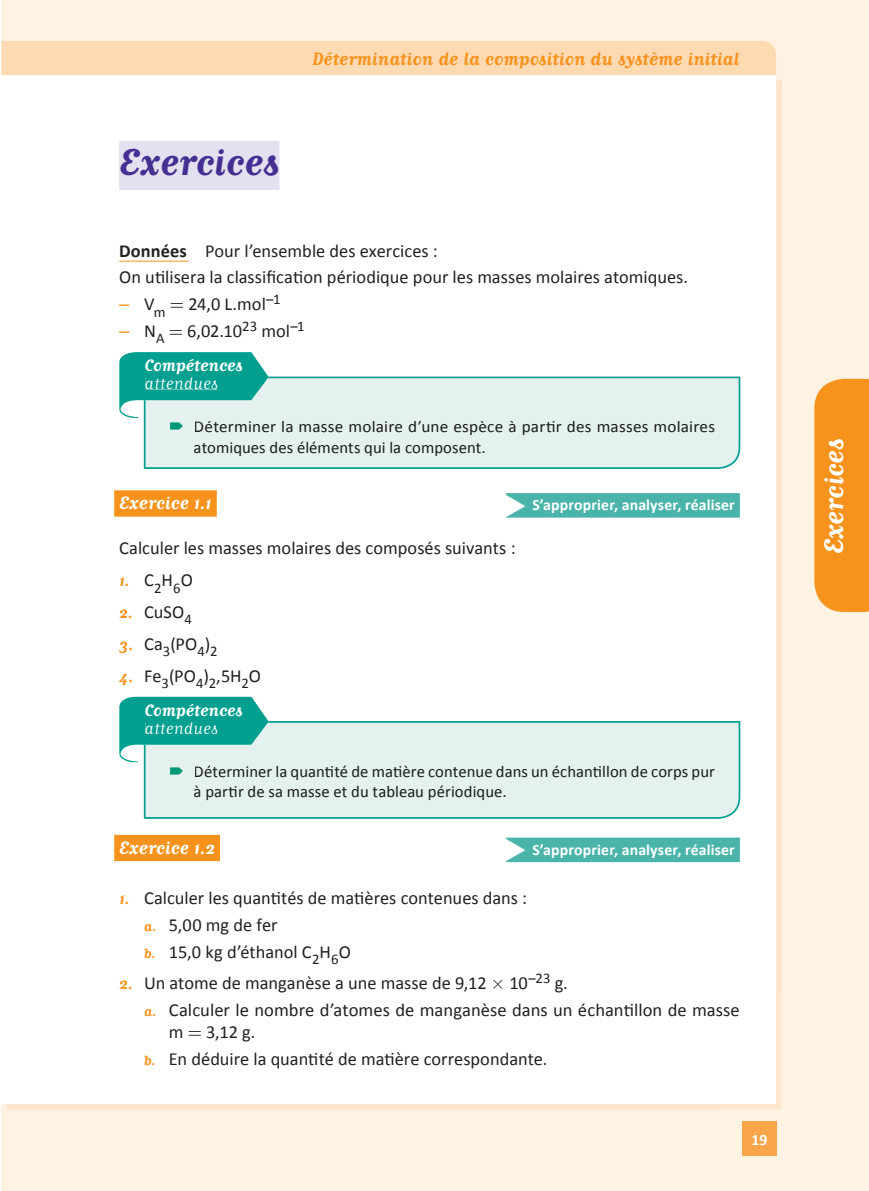
<style>
.page{position:relative;width:869px;height:1191px;background:#fff}
.page>*{position:absolute;margin:0;border:0;box-sizing:border-box;transform-origin:0 0}
.t1{font:700 43.75px "Matrix Script";letter-spacing:.005em;color:#452f92}
.t2{font:700 31.5px "Matrix Script";letter-spacing:.005em;color:#fff}
.t3{font:700 21px "Matrix Script";letter-spacing:.005em;color:#f7931d}
.t4{font:700 21px "Matrix Script";letter-spacing:.005em;color:#fff}
.t5{font:700 19.6px "Matrix Script";color:#fff}
.t6{font:19.6px "Matrix Script";color:#fff}
.t7{font:18.38px/26.8px "Calibri";color:#231f20}
.t8{font:16.62px/20.1px "Calibri";letter-spacing:.005em;color:#1a1b1c}
.t9{font:700 15.75px "Calibri";letter-spacing:.01em;color:#fff}
.s1{font-weight:700}
.s2{font-family:"Matrix Script";font-weight:700;font-size:19.25px;color:#f7931d}
.s3{font-family:"Matrix Script";font-weight:700;font-size:15.75px;color:#f7931d}
</style>
<div class="page">
<div style="left:1px;top:0;width:867px;height:1191px;background:#fef2e3"></div>
<div style="left:741px;top:1121px;width:35px;height:35px;background:#f9a64a"></div>
<svg style="left:814px;top:379px;width:54px;height:233px;background:#f79726"></svg>
<div style="left:1px;top:41px;width:774px;height:35px;background:#fedab3"></div>
<img style="left:775px;top:81px;width:5px;height:907px">
<img style="left:721px;top:988px;width:59px;height:121px">
<div style="left:1px;top:76px;width:774px;height:1028px;background:#fff"></div>
<div style="left:119px;top:141px;width:160px;height:49px;background:#e3e0ef"></div>
<hr style="left:119px;top:261px;width:70px;height:1px;background:#f7931d">
<div style="left:114px;top:490px;width:103px;height:26px;background:#f7931d"></div>
<div style="left:506px;top:493px;width:233px;height:24px;background:#4ab4aa"></div>
<div style="left:114px;top:835px;width:106px;height:26px;background:#f7931d"></div>
<div style="left:506px;top:837px;width:233px;height:25px;background:#4ab4aa"></div>
<div style="left:144px;top:376px;width:596px;height:93px;background:#e5f1ef"></div>
<div style="left:144px;top:721px;width:596px;height:98px;background:#e5f1ef"></div>
<svg style="left:119px;top:352px;width:149px;height:78px;background:#60c2b7"></svg>
<svg style="left:119px;top:696px;width:149px;height:78px;background:#60c2b8"></svg>
<p class="t3" style="left:312px;top:48px;width:428px">Détermination de la composition du système initial</p>
<h1 class="t1" style="left:119px;top:140px;width:162px">Exercices</h1>
<p class="t7" style="left:119px;top:237px;width:320px"><span class="s1">Données</span> Pour l’ensemble des exercices :</p>
<p class="t7" style="left:119px;top:264px;width:570px">On utilisera la classification périodique pour les masses molaires atomiques.</p>
<p class="t7" style="left:144px;top:291px;width:138px">V<sub>m</sub> 24,0 L.mol<sup>–1</sup></p>
<p class="t7" style="left:144px;top:318px;width:162px">N<sub>A</sub> 6,02.10<sup>23</sup> mol<sup>–1</sup></p>
<p class="t5" style="left:144px;top:356px;width:100px">Compétences</p>
<p class="t6" style="left:144px;top:374px;width:75px">attendues</p>
<p class="t8" style="left:193px;top:417px;width:522px">Déterminer la masse molaire d’une espèce à partir des masses molaires atomiques des éléments qui la composent.</p>
<p class="t4" style="left:119px;top:492px;width:94px">Exercice 1.1</p>
<p class="t9" style="left:502px;top:495px;width:234px">▶ S’approprier, analyser, réaliser</p>
<p class="t7" style="left:119px;top:535px;width:398px">Calculer les masses molaires des composés suivants :</p>
<p class="t7" style="left:119px;top:567px;width:75px"><span class="s2">1.</span> C<sub>2</sub>H<sub>6</sub>O</p>
<p class="t7" style="left:119px;top:598px;width:74px"><span class="s2">2.</span> CuSO<sub>4</sub></p>
<p class="t7" style="left:119px;top:630px;width:100px"><span class="s2">3.</span> Ca<sub>3</sub>(PO<sub>4</sub>)<sub>2</sub></p>
<p class="t7" style="left:119px;top:662px;width:143px"><span class="s2">4.</span> Fe<sub>3</sub>(PO<sub>4</sub>)<sub>2</sub>,5H<sub>2</sub>O</p>
<p class="t5" style="left:144px;top:700px;width:100px">Compétences</p>
<p class="t6" style="left:144px;top:718px;width:75px">attendues</p>
<p class="t8" style="left:193px;top:761px;width:522px">Déterminer la quantité de matière contenue dans un échantillon de corps pur à partir de sa masse et du tableau périodique.</p>
<p class="t4" style="left:119px;top:837px;width:97px">Exercice 1.2</p>
<p class="t9" style="left:502px;top:839px;width:234px">▶ S’approprier, analyser, réaliser</p>
<p class="t7" style="left:144px;top:884px;width:384px;text-indent:-25px"><span class="s2">1.</span> Calculer les quantités de matières contenues dans : <span class="s3">a.</span> 5,00 mg de fer<br><span class="s3">b.</span> 15,0 kg d’éthanol C<sub>2</sub>H<sub>6</sub>O</p>
<p class="t7" style="left:144px;top:970px;width:597px;text-indent:-25px"><span class="s2">2.</span> Un atome de manganèse a une masse de 9,12 10<sup>–23</sup> g.<br><span class="s3">a.</span> Calculer le nombre d’atomes de manganèse dans un échantillon de masse</p>
<p class="t7" style="left:144px;top:1018px;width:404px;text-indent:25px">m 3,12 g.<br><span class="s3">b.</span> En déduire la quantité de matière correspondante.</p>
<p class="t9" style="left:751px;top:1129px;width:17px">19</p>
<h2 class="t2" style="left:817px;top:554px;width:117px;rotate:-90deg">Exercices</h2>
</div>
